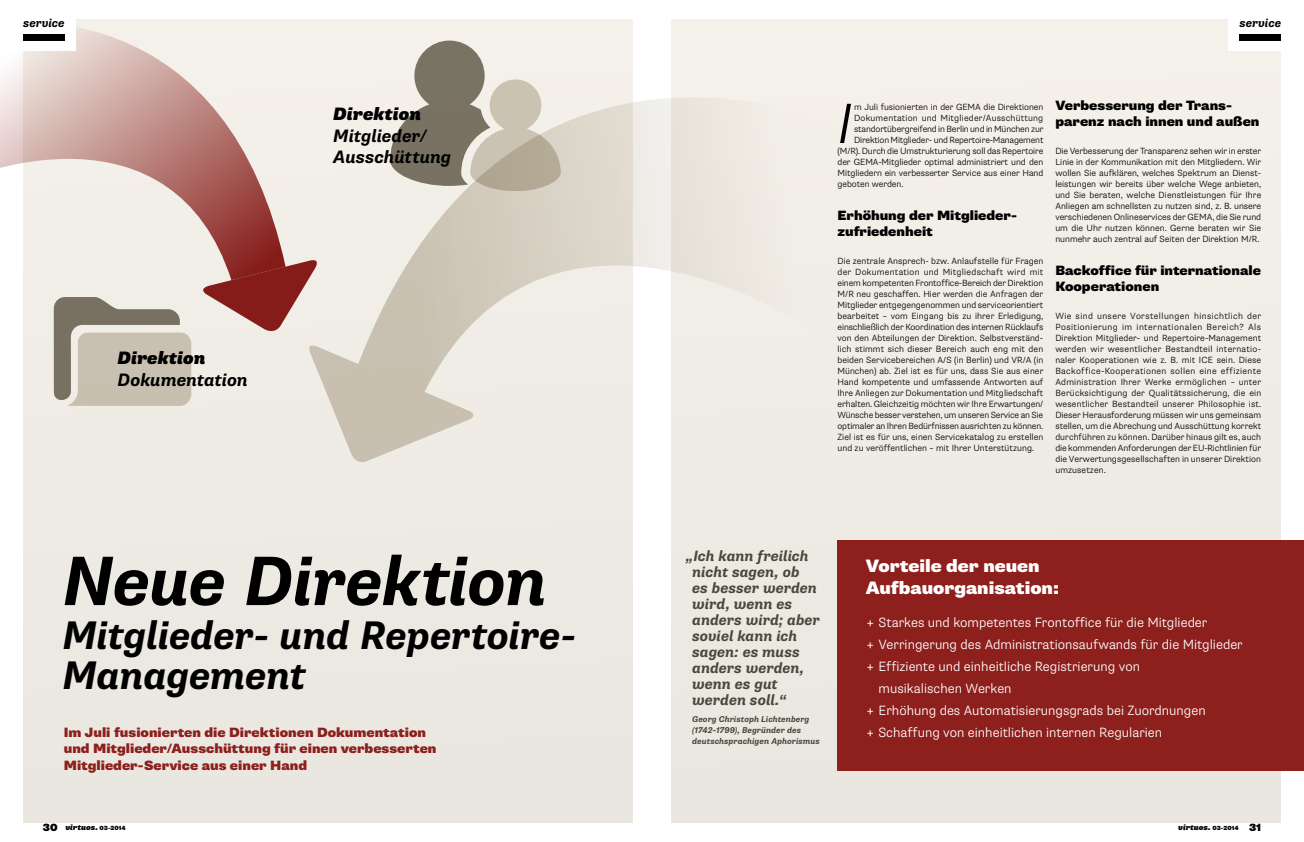
<style>
.page{position:relative;width:1304px;height:842px;background:#fff}
.page>*{position:absolute;margin:0;border:0;box-sizing:border-box;transform-origin:0 0}
.t1{font:italic 700 70px "Supria Sans";letter-spacing:-.02em;color:#000}
.t2{font:italic 300 56.8px "Supria Sans";color:#000}
.t3{font:italic 700 40px/40px "Supria Sans";letter-spacing:-.015em;color:#000}
.t4{font:italic 700 18px/21.6px "Supria Sans";letter-spacing:-.01em;color:#000}
.t5{font:900 18px/22px "Supria Sans";color:#fff}
.t6{font:italic 900 18px "Supria Sans";color:#000}
.t7{font:italic 700 15px/16px "Supria Sans";letter-spacing:-.005em;color:#4c473b}
.t8{font:300 13.5px "Supria Sans";color:#fff}
.t9{font:900 13.5px/16.2px "Supria Sans";color:#8d1f1c}
.t10{font:900 13.5px/16.2px "Supria Sans";color:#000}
.t11{font:italic 700 12px "Supria Sans";color:#000}
.t12{font:300 9px/11px "Supria Sans";letter-spacing:-.005em;color:#000;text-align:justify}
.t13{font:300 9px "Supria Sans";letter-spacing:.025em;color:#000}
.t14{font:italic 700 8.5px/11px "Supria Sans";color:#4c473b}
.t15{font:italic 900 8px "Supria Sans";color:#000}
.s1{font-style:normal;font-size:10.5px}
.s2{font-style:normal;font-size:6px}
</style>
<div class="page">
<div style="left:672px;top:20px;width:609px;height:802px;background:#f0ede6"></div>
<div style="left:23px;top:20px;width:609px;height:802px;background:#edeae3"></div>
<div style="left:1228px;top:10px;width:60px;height:41px;background:#fff"></div>
<div style="left:1240px;top:34px;width:41px;height:7px;background:#000"></div>
<svg style="left:0;top:19px;width:286px;height:239px"></svg>
<svg style="left:203px;top:258px;width:114px;height:73px"></svg>
<svg style="left:309px;top:345px;width:165px;height:117px"></svg>
<svg style="left:358px;top:40px;width:356px;height:352px"></svg>
<div style="left:837px;top:541px;width:467px;height:230px;background:#8d1f1c"></div>
<svg style="left:54px;top:297px;width:137px;height:109px"></svg>
<svg style="left:390px;top:41px;width:171px;height:150px"></svg>
<div style="left:0;top:0;width:76px;height:50px;background:#fff"></div>
<div style="left:23px;top:34px;width:41px;height:6px;background:#000"></div>
<h3 class="t11" style="left:23px;top:15px;width:43px">service</h3>
<h3 class="t11" style="left:1240px;top:15px;width:43px">service</h3>
<h3 class="t6" style="left:118px;top:347px;width:89px">Direktion</h3>
<h3 class="t4" style="left:118px;top:369px;width:132px">Dokumentation</h3>
<h3 class="t6" style="left:333px;top:103px;width:89px">Direktion</h3>
<h3 class="t4" style="left:333px;top:125px;width:119px">Mitglieder/<br>Ausschüttung</h3>
<h2 class="t2" style="left:837px;top:90px;width:16px">I</h2>
<p class="t12" style="left:854px;top:102px;width:191px">m Juli fusionierten in der GEMA die Direktionen</p>
<p class="t13" style="left:854px;top:113px;width:191px">Dokumentation und Mitglieder/Ausschüttung</p>
<p class="t12" style="left:854px;top:124px;width:191px">standortübergreifend in Berlin und in München zur</p>
<p class="t12" style="left:854px;top:135px;width:191px">Direktion Mitglieder- und Repertoire-Management</p>
<p class="t12" style="left:837px;top:146px;width:207px">(M/R). Durch die Umstrukturierung soll das Repertoire</p>
<p class="t12" style="left:837px;top:157px;width:207px">der GEMA-Mitglieder optimal administriert und den</p>
<p class="t12" style="left:837px;top:168px;width:207px">Mitgliedern ein verbesserter Service aus einer Hand</p>
<p class="t12" style="left:837px;top:179px;width:68px">geboten werden.</p>
<h3 class="t10" style="left:837px;top:208px;width:181px">Erhöhung der Mitglieder&shy;zufriedenheit</h3>
<p class="t12" style="left:837px;top:256px;width:207px">Die zentrale Ansprech- bzw. Anlaufstelle für Fragen der Dokumentation und Mitgliedschaft wird mit einem kompetenten Frontoffice-Bereich der Direktion M/R neu geschaffen. Hier werden die Anfragen der Mitglieder entgegengenommen und serviceorientiert bearbeitet – vom Eingang bis zu ihrer Erledigung, einschließlich der Koordination des internen Rücklaufs von den Abteilungen der Direktion. Selbstverständ&shy;lich stimmt sich dieser Bereich auch eng mit den beiden Servicebereichen A/S (in Berlin) und VR/A (in München) ab. Ziel ist es für uns, dass Sie aus einer Hand kompetente und umfassende Antworten auf Ihre Anliegen zur Dokumentation und Mitgliedschaft erhalten. Gleichzeitig möchten wir Ihre Erwartungen/ Wünsche besser verstehen, um unseren Service an Sie optimaler an Ihren Bedürfnissen ausrichten zu können.<br>Ziel ist es für uns, einen Servicekatalog zu erstellen und zu veröffentlichen – mit Ihrer Unterstützung.</p>
<h3 class="t10" style="left:1055px;top:98px;width:206px">Verbesserung der Trans&shy;parenz nach innen und außen</h3>
<p class="t12" style="left:1055px;top:146px;width:207px">Die Verbesserung der Transparenz sehen wir in erster Linie in der Kommunikation mit den Mitgliedern. Wir wollen Sie aufklären, welches Spektrum an Dienst&shy;leistungen wir bereits über welche Wege anbieten, und Sie beraten, welche Dienstleistungen für Ihre Anliegen am schnellsten zu nutzen sind, z. B. unsere verschiedenen Onlineservices der GEMA, die Sie rund um die Uhr nutzen können. Gerne beraten wir Sie nunmehr auch zentral auf Seiten der Direktion M/R.</p>
<h3 class="t10" style="left:1055px;top:263px;width:207px">Backoffice für internationale<br>Kooperationen</h3>
<p class="t12" style="left:1055px;top:311px;width:207px">Wie sind unsere Vorstellungen hinsichtlich der Positionierung im internationalen Bereich? Als Direktion Mitglieder- und Repertoire-Management werden wir wesentlicher Bestandteil internatio&shy;naler Kooperationen wie z. B. mit ICE sein. Diese Backoffice-Kooperationen sollen eine effiziente Administration Ihrer Werke ermöglichen – unter Berücksichtigung der Qualitätssicherung, die ein wesentlicher Bestandteil unserer Philosophie ist.<br>Dieser Herausforderung müssen wir uns gemeinsam stellen, um die Abrechung und Ausschüttung korrekt durchführen zu können. Darüber hinaus gilt es, auch die kommenden Anforderungen der EU-Richtlinien für die Verwertungsgesellschaften in unserer Direktion umzusetzen.</p>
<h1 class="t1" style="left:62px;top:538px;width:486px">Neue Direktion</h1>
<h3 class="t3" style="left:62px;top:616px;width:515px">Mitglieder- und Repertoire-<br>Management</h3>
<h3 class="t9" style="left:64px;top:725px;width:374px">Im Juli fusionierten die Direktionen Dokumentation und Mitglieder/Ausschüttung für einen verbesserten<br>Mitglieder-Service aus einer Hand</h3>
<h3 class="t7" style="left:692px;top:548px;width:129px;text-indent:-7px">„Ich kann freilich nicht sagen, ob<br>es besser werden wird, wenn es anders wird; aber soviel kann ich sagen: es muss anders werden, wenn es gut werden soll.“</h3>
<p class="t14" style="left:692px;top:714px;width:129px">Georg Christoph Lichtenberg (1742–1799), Begründer des deutschsprachigen Aphorismus</p>
<h3 class="t5" style="left:866px;top:555px;width:195px">Vorteile der neuen<br>Aufbauorganisation:</h3>
<h3 class="t8" style="left:866px;top:614px;width:343px">+ Starkes und kompetentes Frontoffice für die Mitglieder</h3>
<h3 class="t8" style="left:866px;top:636px;width:378px">+ Verringerung des Administrationsaufwands für die Mitglieder</h3>
<h3 class="t8" style="left:866px;top:658px;width:276px">+ Effiziente und einheitliche Registrierung von</h3>
<h3 class="t8" style="left:879px;top:680px;width:135px">musikalischen Werken</h3>
<h3 class="t8" style="left:866px;top:702px;width:341px">+ Erhöhung des Automatisierungsgrads bei Zuordnungen</h3>
<h3 class="t8" style="left:866px;top:724px;width:298px">+ Schaffung von einheitlichen internen Regularien</h3>
<p class="t15" style="left:43px;top:822px;width:85px"><span class="s1">30</span> virtuos. <span class="s2">03-2014</span></p>
<p class="t15" style="left:1178px;top:822px;width:85px">virtuos. <span class="s2">03-2014</span> <span class="s1">31</span></p>
</div>
